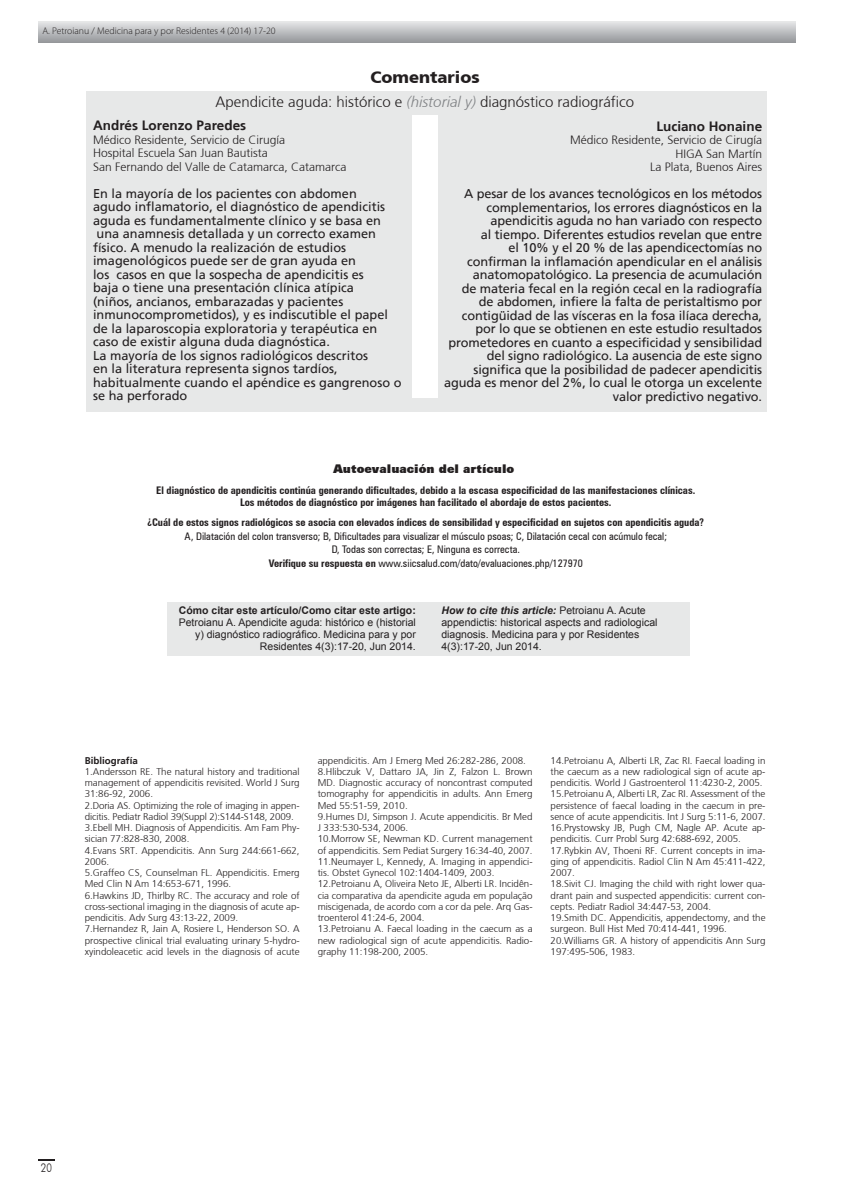
<style>
.page{position:relative;width:851px;height:1191px;background:#fff}
.page>*{position:absolute;margin:0;border:0;box-sizing:border-box;transform-origin:0 0}
.t1{font:900 16.5px "Frutiger";color:#231f20}
.t2{font:300 15px "Frutiger";color:#231f20}
.t3{font:700 13.5px "Frutiger";color:#231f20}
.t4{font:12.75px/13.5px "Frutiger";letter-spacing:-.01em;color:#231f20}
.t5{font:300 12px/13.5px "Frutiger";color:#231f20}
.t6{font:900 12px "Zurich BT";color:#231f20}
.t7{font:300 12px "Futura BT";color:#231f20;scale:.8 1}
.t8{font:700 condensed 10.5px/12px "Zurich BT";color:#231f20;text-align:center}
.t9{font:10.5px/12px "Arial";color:#231f20;text-align:right}
.t10{font:condensed 10.5px/13.5px "Zurich BT";color:#231f20;text-align:center}
.t11{font:700 10.5px "Arial";color:#231f20}
.t12{font:300 9.75px/11.2px "Frutiger";color:#231f20}
.t13{font:300 9.75px "Myriad Pro";color:#231f20}
.t14{font:700 9.75px "Frutiger";color:#231f20}
.s1{font-style:italic;color:#808285}
.s2{font-weight:700}
.s3{font-weight:700;font-style:italic}
</style>
<div class="page">
<div style="left:38px;top:21px;width:757px;height:22px;background:linear-gradient(to bottom,#e6e7e8,#979a9d)"></div>
<svg style="left:38px;top:1159px;width:16px;height:1px"></svg>
<div style="left:86px;top:91px;width:680px;height:320px;background:#e7e8e8"></div>
<div style="left:412px;top:115px;width:26px;height:282px;background:#fff"></div>
<div style="left:167px;top:601px;width:522px;height:54px;background:#e7e8e8"></div>
<p class="t13" style="left:43px;top:26px;width:234px">A. Petroianu / Medicina para y por Residentes 4 (2014) 17-20</p>
<h1 class="t1" style="left:370px;top:67px;width:111px">Comentarios</h1>
<h2 class="t2" style="left:215px;top:93px;width:420px">Apendicite aguda: histórico e <span class="s1">(historial y)</span> diagnóstico radiográfico</h2>
<h3 class="t3" style="left:93px;top:117px;width:155px">Andrés Lorenzo Paredes</h3>
<p class="t5" style="left:93px;top:133px;width:255px">Médico Residente, Servicio de Cirugía<br>Hospital Escuela San Juan Bautista<br>San Fernando del Valle de Catamarca, Catamarca</p>
<p class="t4" style="left:93px;top:186px;width:310px">En la mayoría de los pacientes con abdomen<br>agudo inflamatorio, el diagnóstico de apendicitis aguda es fundamentalmente clínico y se basa en una anamnesis detallada y un correcto examen físico. A menudo la realización de estudios imagenológicos puede ser de gran ayuda en<br>los casos en que la sospecha de apendicitis es<br>baja o tiene una presentación clínica atípica<br>(niños, ancianos, embarazadas y pacientes inmunocomprometidos), y es indiscutible el papel de la laparoscopia exploratoria y terapéutica en caso de existir alguna duda diagnóstica.<br>La mayoría de los signos radiológicos descritos<br>en la literatura representa signos tardíos, habitualmente cuando el apéndice es gangrenoso o se ha perforado</p>
<h3 class="t3" style="left:656px;top:118px;width:107px">Luciano Honaine</h3>
<p class="t5" style="left:570px;top:133px;width:194px;text-align:right">Médico Residente, Servicio de Cirugía<br>HIGA San Martín<br>La Plata, Buenos Aires</p>
<p class="t4" style="left:444px;top:187px;width:319px;text-align:right">A pesar de los avances tecnológicos en los métodos complementarios, los errores diagnósticos en la apendicitis aguda no han variado con respecto<br>al tiempo. Diferentes estudios revelan que entre<br>el 10% y el 20 % de las apendicectomías no<br>confirman la inflamación apendicular en el análisis anatomopatológico. La presencia de acumulación<br>de materia fecal en la región cecal en la radiografía de abdomen, infiere la falta de peristaltismo por contigüidad de las vísceras en la fosa ilíaca derecha, por lo que se obtienen en este estudio resultados prometedores en cuanto a especificidad y sensibilidad del signo radiológico. La ausencia de este signo significa que la posibilidad de padecer apendicitis aguda es menor del 2%, lo cual le otorga un excelente valor predictivo negativo.</p>
<p class="t6" style="left:333px;top:462px;width:183px">Autoevaluación del artículo</p>
<p class="t8" style="left:156px;top:484px;width:540px">El diagnóstico de apendicitis continúa generando dificultades, debido a la escasa especificidad de las manifestaciones clínicas.<br>Los métodos de diagnóstico por imágenes han facilitado el abordaje de estos pacientes.</p>
<p class="t8" style="left:148px;top:516px;width:557px">¿Cuál de estos signos radiológicos se asocia con elevados índices de sensibilidad y especificidad en sujetos con apendicitis aguda?</p>
<p class="t10" style="left:184px;top:529px;width:484px">A, Dilatación del colon transverso; B, Dificultades para visualizar el músculo psoas; C, Dilatación cecal con acúmulo fecal;<br>D, Todas son correctas; E, Ninguna es correcta.<br><span class="s2">Verifique su respuesta en</span> www.siicsalud.com/dato/evaluaciones.php/127970</p>
<p class="t11" style="left:179px;top:603px;width:238px">Cómo citar este artículo/Como citar este artigo:</p>
<p class="t9" style="left:179px;top:616px;width:238px">Petroianu A. Apendicite aguda: histórico e (historial y) diagnóstico radiográfico. Medicina para y por<br>Residentes 4(3):17-20, Jun 2014.</p>
<p class="t9" style="left:441px;top:604px;width:217px;text-align:left"><span class="s3">How to cite this article:</span> Petroianu A. Acute appendictis: historical aspects and radiological diagnosis. Medicina para y por Residentes 4(3):17-20, Jun 2014.</p>
<p class="t14" style="left:85px;top:754px;width:55px">Bibliografía</p>
<p class="t12" style="left:85px;top:765px;width:216px">1.Andersson RE. The natural history and traditional management of appendicitis revisited. World J Surg 31:86-92, 2006.<br>2.Doria AS. Optimizing the role of imaging in appen&shy;dicitis. Pediatr Radiol 39(Suppl 2):S144-S148, 2009.<br>3.Ebell MH. Diagnosis of Appendicitis. Am Fam Phy&shy;sician 77:828-830, 2008.<br>4.Evans SRT. Appendicitis. Ann Surg 244:661-662, 2006.<br>5.Graffeo CS, Counselman FL. Appendicitis. Emerg Med Clin N Am 14:653-671, 1996.<br>6.Hawkins JD, Thirlby RC. The accuracy and role of cross-sectional imaging in the diagnosis of acute ap&shy;pendicitis. Adv Surg 43:13-22, 2009.<br>7.Hernandez R, Jain A, Rosiere L, Henderson SO. A prospective clinical trial evaluating urinary 5-hydro&shy;xyindoleacetic acid levels in the diagnosis of acute</p>
<p class="t12" style="left:317px;top:754px;width:216px">appendicitis. Am J Emerg Med 26:282-286, 2008.<br>8.Hlibczuk V, Dattaro JA, Jin Z, Falzon L. Brown MD. Diagnostic accuracy of noncontrast computed tomography for appendicitis in adults. Ann Emerg Med 55:51-59, 2010.<br>9.Humes DJ, Simpson J. Acute appendicitis. Br Med J 333:530-534, 2006.<br>10.Morrow SE, Newman KD. Current management of appendicitis. Sem Pediat Surgery 16:34-40, 2007.<br>11.Neumayer L, Kennedy, A. Imaging in appendici&shy;tis. Obstet Gynecol 102:1404-1409, 2003.<br>12.Petroianu A, Oliveira Neto JE, Alberti LR. Incidên&shy;cia comparativa da apendicite aguda em população miscigenada, de acordo com a cor da pele. Arq Gas&shy;troenterol 41:24-6, 2004.<br>13.Petroianu A. Faecal loading in the caecum as a new radiological sign of acute appendicitis. Radio&shy;graphy 11:198-200, 2005.</p>
<p class="t12" style="left:550px;top:754px;width:216px">14.Petroianu A, Alberti LR, Zac RI. Faecal loading in the caecum as a new radiological sign of acute ap&shy;pendicitis. World J Gastroenterol 11:4230-2, 2005.<br>15.Petroianu A, Alberti LR, Zac RI. Assessment of the persistence of faecal loading in the caecum in pre&shy;sence of acute appendicitis. Int J Surg 5:11-6, 2007.<br>16.Prystowsky JB, Pugh CM, Nagle AP. Acute ap&shy;pendicitis. Curr Probl Surg 42:688-692, 2005.<br>17.Rybkin AV, Thoeni RF. Current concepts in ima&shy;ging of appendicitis. Radiol Clin N Am 45:411-422, 2007.<br>18.Sivit CJ. Imaging the child with right lower qua&shy;drant pain and suspected appendicitis: current con&shy;cepts. Pediatr Radiol 34:447-53, 2004.<br>19.Smith DC. Appendicitis, appendectomy, and the surgeon. Bull Hist Med 70:414-441, 1996.<br>20.Williams GR. A history of appendicitis Ann Surg 197:495-506, 1983.</p>
<p class="t7" style="left:41px;top:1160px;width:15px">20</p>
</div>
